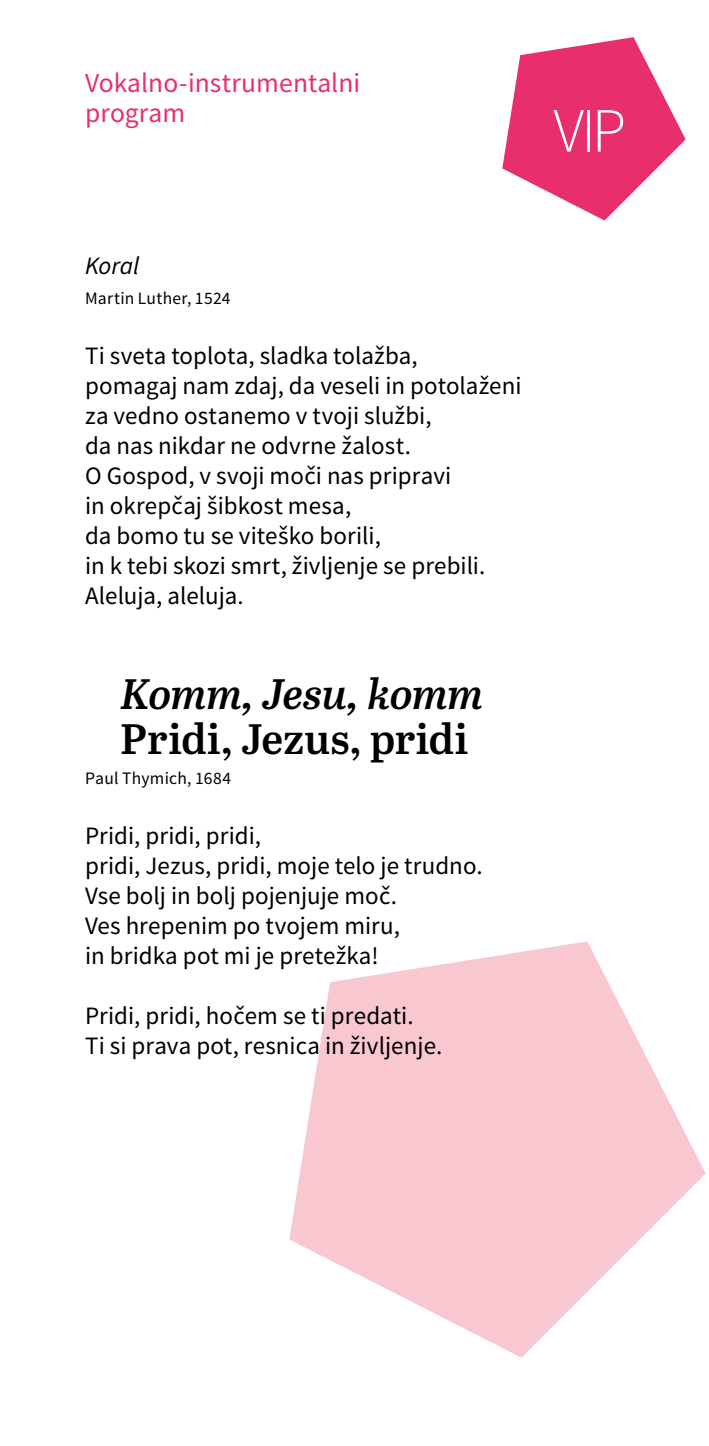
<style>
.page{position:relative;width:709px;height:1446px;background:#fff}
.page>*{position:absolute;margin:0;border:0;box-sizing:border-box;transform-origin:0 0}
.t1{font:62.75px "Source Sans Variable";color:#fff}
.t2{font:600 42.5px "Abril Text";letter-spacing:-.005em;color:#000}
.t3{font:italic 600 42.5px "Abril Text";letter-spacing:-.01em;color:#000}
.t4{font:27.5px/30px "Source Sans Variable";color:#e82f6c}
.t5{font:25px/30px "Source Sans Variable";letter-spacing:.005em;color:#000}
.t6{font:italic 25px "Source Sans Variable";letter-spacing:-.005em;color:#000}
.t7{font:17.5px "Source Sans Pro";letter-spacing:.015em;color:#000}
</style>
<div class="page">
<svg style="left:502px;top:37px;width:183px;height:183px"></svg>
<svg style="left:289px;top:941px;width:416px;height:416px;fill:#f8c7d0"></svg>
<p class="t4" style="left:85px;top:68px;width:277px">Vokalno-instrumentalni program</p>
<h1 class="t1" style="left:553px;top:93px;width:74px">VIP</h1>
<p class="t6" style="left:85px;top:250px;width:56px">Koral</p>
<p class="t7" style="left:85px;top:287px;width:147px">Martin Luther, 1524</p>
<p class="t5" style="left:85px;top:341px;width:438px">Ti sveta toplota, sladka tolažba,<br>pomagaj nam zdaj, da veseli in potolaženi za vedno ostanemo v tvoji službi,<br>da nas nikdar ne odvrne žalost.<br>O Gospod, v svoji moči nas pripravi<br>in okrepčaj šibkost mesa,<br>da bomo tu se viteško borili,<br>in k tebi skozi smrt, življenje se prebili.<br>Aleluja, aleluja.</p>
<h2 class="t3" style="left:120px;top:663px;width:365px">Komm, Jesu, komm</h2>
<h2 class="t2" style="left:120px;top:708px;width:349px">Pridi, Jezus, pridi</h2>
<p class="t7" style="left:85px;top:767px;width:147px">Paul Thymich, 1684</p>
<p class="t5" style="left:85px;top:821px;width:399px">Pridi, pridi, pridi,<br>pridi, Jezus, pridi, moje telo je trudno.<br>Vse bolj in bolj pojenjuje moč.<br>Ves hrepenim po tvojem miru,<br>in bridka pot mi je pretežka!</p>
<p class="t5" style="left:85px;top:1001px;width:359px">Pridi, pridi, hočem se ti predati.<br>Ti si prava pot, resnica in življenje.</p>
</div>
